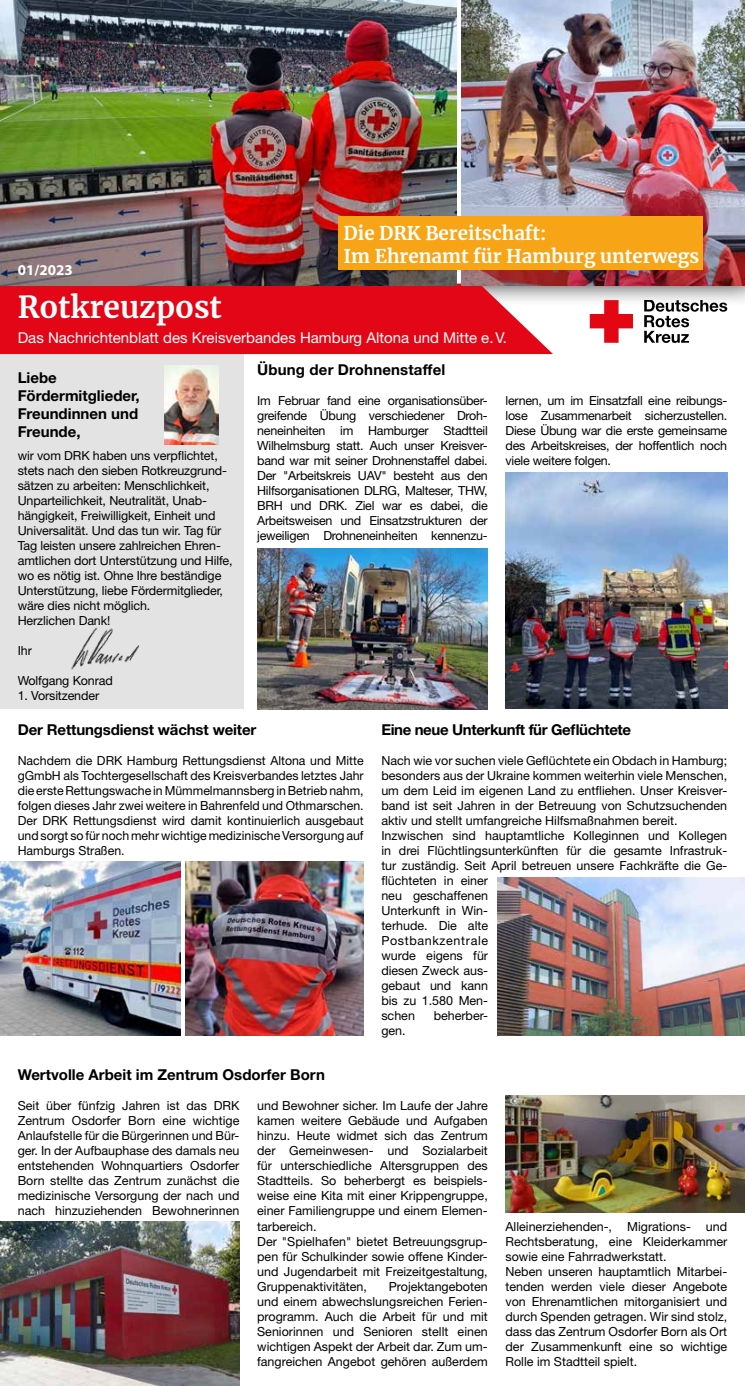
<style>
.page{position:relative;width:745px;height:1386px;background:#fff}
.page>*{position:absolute;margin:0;border:0;box-sizing:border-box;transform-origin:0 0}
.t1{font:700 30px "Merriweather";color:#fff}
.t2{font:700 18.75px/22.5px "Merriweather";color:#fff}
.t3{font:700 15px/18px "Helvetica Neue LT Std";color:#000}
.t4{font:15px "Helvetica Neue LT Std";color:#fff}
.t5{font:700 15px "Helvetica Neue LT Std";letter-spacing:-.025em;color:#000}
.t6{font:700 15px "Myriad Pro";color:#fff}
.t7{font:12.5px/15px "Helvetica Neue LT Std";color:#000;text-align:justify}
</style>
<div class="page">
<svg style="left:552px;top:285px;width:192px;height:21px;background:#ccc6c7"></svg>
<div style="left:0;top:354px;width:243px;height:355px;background:#e3e3e3"></div>
<svg style="left:589px;top:300px;width:43px;height:43px"></svg>
<svg style="left:643px;top:300px;width:83px;height:43px"></svg>
<img style="left:497px;top:878px;width:247px;height:157px">
<img style="left:0;top:861px;width:180px;height:174px">
<img style="left:186px;top:861px;width:177px;height:174px">
<svg style="left:0;top:283px;width:552px;height:71px;background:#e11525"></svg>
<img style="left:165px;top:365px;width:53px;height:80px">
<img style="left:0;top:1221px;width:240px;height:164px">
<img style="left:257px;top:548px;width:230px;height:161px">
<img style="left:505px;top:473px;width:221px;height:236px">
<img style="left:71px;top:627px;width:69px;height:43px">
<img style="left:505px;top:1095px;width:239px;height:117px">
<img style="left:0;top:0;width:456px;height:285px">
<img style="left:461px;top:0;width:283px;height:285px">
<div style="left:338px;top:217px;width:364px;height:53px;background:#f7a517"></div>
<p class="t6" style="left:18px;top:260px;width:48px">1/2021</p>
<p class="t6" style="left:18px;top:260px;width:56px">01/2023</p>
<h2 class="t2" style="left:343px;top:221px;width:357px">Die DRK Bereitschaft:<br>Im Ehrenamt für Hamburg unterwegs</h2>
<h1 class="t1" style="left:18px;top:287px;width:205px">Rotkreuzpost</h1>
<p class="t4" style="left:18px;top:329px;width:490px">Das Nachrichtenblatt des Kreisverbandes Hamburg Altona und Mitte e.V.</p>
<p class="t3" style="left:18px;top:368px;width:123px">Liebe<br>Fördermitglieder,<br>Freundinnen und<br>Freunde,</p>
<p class="t7" style="left:18px;top:447px;width:216px;text-align:left">wir vom DRK haben uns verpflichtet, stets nach den sieben Rotkreuzgrund&shy;sätzen zu arbeiten: Menschlichkeit, Unparteilichkeit, Neutralität, Unab&shy;hängigkeit, Freiwilligkeit, Einheit und Universalität. Und das tun wir. Tag für Tag leisten unsere zahlreichen Ehren&shy;amtlichen dort Unterstützung und Hilfe, wo es nötig ist. Ohne Ihre beständige Unterstützung, liebe Fördermitglieder, wäre dies nicht möglich.<br>Herzlichen Dank!</p>
<p class="t7" style="left:18px;top:642px;width:16px">Ihr</p>
<p class="t7" style="left:18px;top:672px;width:96px">Wolfgang Konrad</p>
<p class="t7" style="left:18px;top:687px;width:83px">1. Vorsitzender</p>
<p class="t3" style="left:257px;top:360px;width:189px">Übung der Drohnenstaffel</p>
<p class="t7" style="left:257px;top:393px;width:232px">Im Februar fand eine organisationsüber&shy;greifende Übung verschiedener Droh&shy;neneinheiten im Hamburger Stadtteil Wilhelmsburg statt. Auch unser Kreisver&shy;band war mit seiner Drohnenstaffel dabei.<br>Der "Arbeitskreis UAV" besteht aus den Hilfsorganisationen DLRG, Malteser, THW, BRH und DRK. Ziel war es dabei, die Arbeitsweisen und Einsatzstrukturen der jeweiligen Drohneneinheiten kennenzu-</p>
<p class="t7" style="left:505px;top:393px;width:223px">lernen, um im Einsatzfall eine reibungs&shy;lose Zusammenarbeit sicherzustellen.<br>Diese Übung war die erste gemeinsame des Arbeitskreises, der hoffentlich noch viele weitere folgen.</p>
<p class="t3" style="left:18px;top:720px;width:240px">Der Rettungsdienst wächst weiter</p>
<p class="t7" style="left:18px;top:753px;width:347px">Nachdem die DRK Hamburg Rettungsdienst Altona und Mitte gGmbH als Tochtergesellschaft des Kreisverbandes letztes Jahr die erste Rettungswache in Mümmelmannsberg in Betrieb nahm, folgen dieses Jahr zwei weitere in Bahrenfeld und Othmarschen.<br>Der DRK Rettungsdienst wird damit kontinuierlich ausgebaut und sorgt so für noch mehr wichtige medizinische Versorgung auf Hamburgs Straßen.</p>
<p class="t5" style="left:381px;top:720px;width:251px">Eine neue Unterkunft für Geflüchtete</p>
<p class="t7" style="left:381px;top:753px;width:347px;text-align:left">Nach wie vor suchen viele Geflüchtete ein Obdach in Hamburg; besonders aus der Ukraine kommen weiterhin viele Menschen, um dem Leid im eigenen Land zu entfliehen. Unser Kreisver&shy;band ist seit Jahren in der Betreuung von Schutzsuchenden aktiv und stellt umfangreiche Hilfsmaßnahmen bereit.<br>Inzwischen sind hauptamtliche Kolleginnen und Kollegen in drei Flüchtlingsunterkünften für die gesamte Infrastruk&shy;tur zuständig. Seit April betreuen unsere Fachkräfte die Ge&shy;flüchteten in einer<br>neu geschaffenen<br>Unterkunft in Win-<br>terhude. Die alte<br>Postbankzentrale<br>wurde eigens für<br>diesen Zweck aus-<br>gebaut und kann<br>bis zu 1.580 Men-<br>schen</p>
<p class="t7" style="left:433px;top:1008px;width:56px">beherber-</p>
<p class="t7" style="left:381px;top:1023px;width:26px">gen.</p>
<p class="t3" style="left:18px;top:1065px;width:308px">Wertvolle Arbeit im Zentrum Osdorfer Born</p>
<p class="t7" style="left:18px;top:1098px;width:223px">Seit über fünfzig Jahren ist das DRK Zentrum Osdorfer Born eine wichtige Anlaufstelle für die Bürgerinnen und Bür&shy;ger. In der Aufbauphase des damals neu entstehenden Wohnquartiers Osdorfer Born stellte das Zentrum zunächst die medizinische Versorgung der nach und nach hinzuziehenden Bewohnerinnen</p>
<p class="t7" style="left:257px;top:1098px;width:232px;text-align:left">und Bewohner sicher. Im Laufe der Jahre kamen weitere Gebäude und Aufgaben hinzu. Heute widmet sich das Zentrum der Gemeinwesen- und Sozialarbeit für unterschiedliche Altersgruppen des Stadtteils. So beherbergt es beispiels&shy;weise eine Kita mit einer Krippengruppe, einer Familiengruppe und einem Elemen&shy;tarbereich.<br>Der "Spielhafen" bietet Betreuungsgrup&shy;pen für Schulkinder sowie offene Kinder&shy;und Jugendarbeit mit Freizeitgestaltung, Gruppenaktivitäten,</p>
<p class="t7" style="left:257px;top:1278px;width:232px;text-indent:131px">Projektangeboten und einem abwechslungsreichen Ferien&shy;programm. Auch die Arbeit für und mit Seniorinnen und Senioren stellt einen wichtigen Aspekt der Arbeit dar. Zum um&shy;fangreichen Angebot gehören außerdem</p>
<p class="t7" style="left:505px;top:1218px;width:223px;text-align:left">Alleinerziehenden-, Migrations- und Rechtsberatung, eine Kleiderkammer sowie eine Fahrradwerkstatt.<br>Neben unseren hauptamtlich Mitarbei&shy;tenden werden viele dieser Angebote von Ehrenamtlichen mitorganisiert und durch Spenden getragen. Wir sind stolz, dass das Zentrum Osdorfer Born als Ort der Zusammenkunft eine so wichtige Rolle im Stadtteil spielt.</p>
</div>
